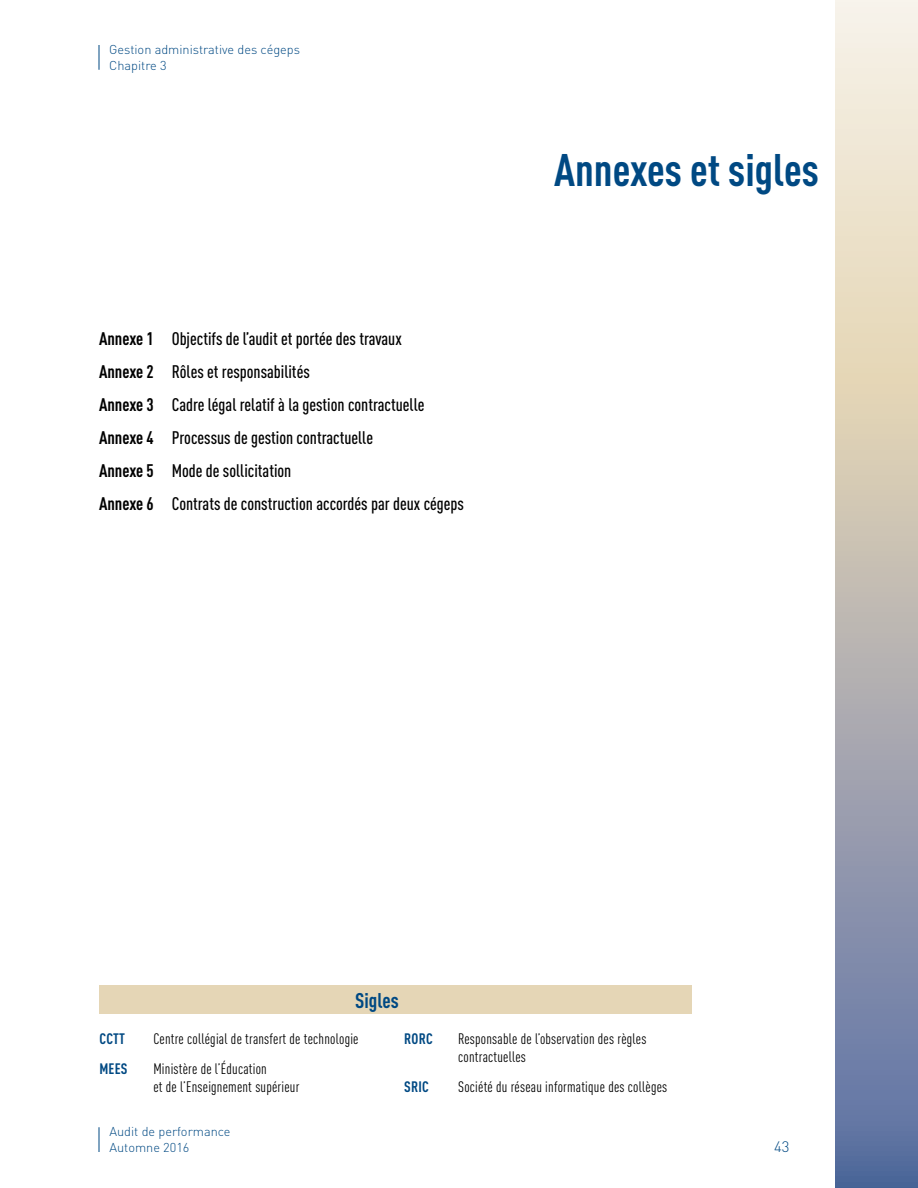
<style>
.page{position:relative;width:918px;height:1188px;background:#fff}
.page>*{position:absolute;margin:0;border:0;box-sizing:border-box;transform-origin:0 0}
.t1{font:700 condensed 45px "DIN Offc";color:#004983}
.t2{font:700 condensed 21px "DIN Offc";color:#004983}
.t3{font:500 condensed 18px/33px "DIN Offc";color:#000}
.t4{font:condensed 15px/18px "DIN Offc";letter-spacing:.015em;color:#000}
.t5{font:700 condensed 15px "DIN Offc";letter-spacing:.015em;color:#004983}
.t6{font:300 15px "DIN Offc";color:#004983}
.t7{font:300 12.75px/15.8px "DIN Offc";color:#004983}
.s1{font-weight:700}
</style>
<div class="page">
<svg style="left:99px;top:1127px;width:1px;height:25px"></svg>
<svg style="left:99px;top:45px;width:1px;height:25px"></svg>
<svg style="left:836px;top:0;width:82px;height:1188px;background:#b8b7b8"></svg>
<div style="left:99px;top:986px;width:592px;height:28px;background:#e5d6b6"></div>
<p class="t7" style="left:109px;top:41px;width:192px">Gestion administrative des cégeps<br>Chapitre 3</p>
<p class="t3" style="left:99px;top:322px;width:366px"><span class="s1">Annexe 1</span> Objectifs de l’audit et portée des travaux<br><span class="s1">Annexe 2</span> Rôles et responsabilités<br><span class="s1">Annexe 3</span> Cadre légal relatif à la gestion contractuelle <span class="s1">Annexe 4</span> Processus de gestion contractuelle<br><span class="s1">Annexe 5</span> Mode de sollicitation<br><span class="s1">Annexe 6</span> Contrats de construction accordés par deux cégeps</p>
<h1 class="t1" style="left:554px;top:143px;width:266px">Annexes et sigles</h1>
<p class="t2" style="left:355px;top:988px;width:45px">Sigles</p>
<p class="t5" style="left:99px;top:1029px;width:27px">CCTT</p>
<p class="t4" style="left:153px;top:1030px;width:207px">Centre collégial de transfert de technologie</p>
<p class="t5" style="left:99px;top:1059px;width:30px">MEES</p>
<p class="t4" style="left:153px;top:1060px;width:148px">Ministère de l’Éducation<br>et de l’Enseignement supérieur</p>
<p class="t7" style="left:110px;top:1124px;width:123px">Audit de performance<br>Automne 2016</p>
<p class="t5" style="left:404px;top:1029px;width:30px">RORC</p>
<p class="t4" style="left:458px;top:1030px;width:190px">Responsable de l’observation des règles contractuelles</p>
<p class="t5" style="left:404px;top:1077px;width:26px">SRIC</p>
<p class="t4" style="left:458px;top:1078px;width:210px">Société du réseau informatique des collèges</p>
<p class="t6" style="left:774px;top:1137px;width:17px">43</p>
</div>
